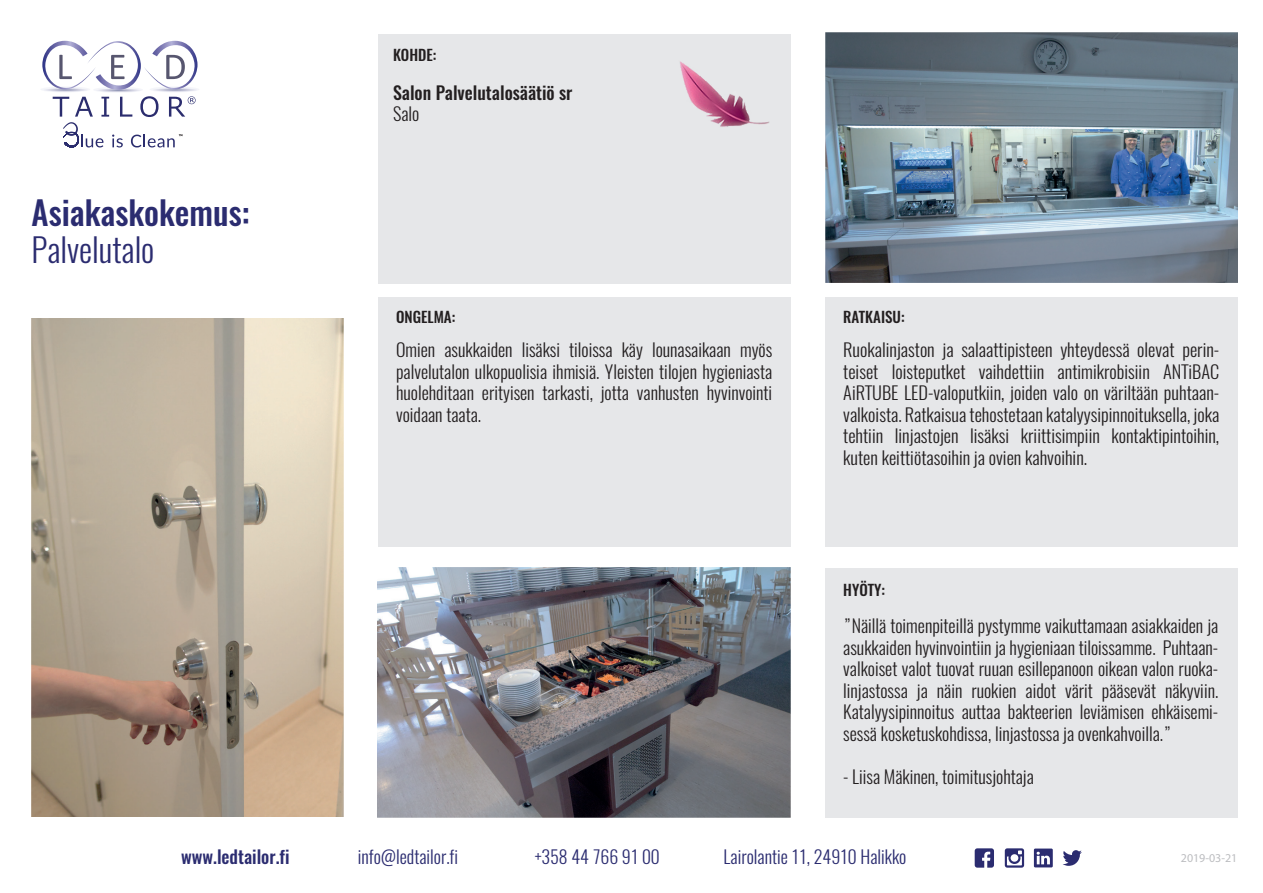
<style>
.page{position:relative;width:1263px;height:893px;background:#fff}
.page>*{position:absolute;margin:0;border:0;box-sizing:border-box;transform-origin:0 0}
.t1{font:500 32.85px "Oswald";color:#2b2c70}
.t2{font:300 32.85px "Oswald";color:#2b2c70}
.t3{font:300 18px/21.6px "Oswald";color:#231f20;text-align:justify}
.t4{font:300 18px "Oswald";color:#2b2c70}
.t5{font:500 18px "Oswald";color:#231f20}
.t6{font:500 18px "Oswald";color:#2b2c70}
.t7{font:500 15px "Oswald";color:#231f20}
.t8{font:12px "Myriad Pro";color:#bcbdc0}
.t9{font:5.4px "Lato";color:#231f20}
</style>
<div class="page">
<div style="left:378px;top:35px;width:412px;height:249px;background:#e6e7e9"></div>
<div style="left:378px;top:297px;width:412px;height:249px;background:#e6e7e9"></div>
<div style="left:825px;top:297px;width:412px;height:249px;background:#e6e7e9"></div>
<div style="left:825px;top:568px;width:412px;height:249px;background:#e6e7e9"></div>
<svg style="left:975px;top:848px;width:19px;height:20px"></svg>
<svg style="left:1063px;top:850px;width:19px;height:16px"></svg>
<svg style="left:1005px;top:848px;width:19px;height:20px"></svg>
<svg style="left:1034px;top:848px;width:19px;height:19px"></svg>
<img style="left:680px;top:61px;width:89px;height:66px">
<svg style="left:41px;top:41px;width:158px;height:106px"></svg>
<img style="left:31px;top:319px;width:312px;height:498px">
<img style="left:825px;top:32px;width:412px;height:250px">
<img style="left:378px;top:568px;width:412px;height:249px">
<p class="t7" style="left:393px;top:45px;width:45px">KOHDE:</p>
<p class="t9" style="left:179px;top:133px;width:6px">™</p>
<h1 class="t1" style="left:32px;top:190px;width:219px">Asiakaskokemus:</h1>
<h1 class="t2" style="left:32px;top:227px;width:124px">Palvelutalo</h1>
<p class="t5" style="left:393px;top:80px;width:181px">Salon Palvelutalosäätiö sr</p>
<p class="t3" style="left:393px;top:103px;width:28px">Salo</p>
<p class="t7" style="left:396px;top:307px;width:61px">ONGELMA:</p>
<p class="t7" style="left:843px;top:307px;width:63px">RATKAISU:</p>
<p class="t3" style="left:396px;top:339px;width:378px">Omien asukkaiden lisäksi tiloissa käy lounasaikaan myös palvelutalon ulkopuolisia ihmisiä. Yleisten tilojen hygieniasta huolehditaan erityisen tarkasti, jotta vanhusten hyvinvointi voidaan taata.</p>
<p class="t3" style="left:843px;top:339px;width:378px">Ruokalinjaston ja salaattipisteen yhteydessä olevat perin&shy;teiset loisteputket vaihdettiin antimikrobisiin ANTiBAC AiRTUBE LED-valoputkiin, joiden valo on väriltään puhtaan&shy;valkoista. Ratkaisua tehostetaan katalyysipinnoituksella, joka tehtiin linjastojen lisäksi kriittisimpiin kontaktipintoihin, kuten keittiötasoihin ja ovien kahvoihin.</p>
<p class="t7" style="left:843px;top:580px;width:43px">HYÖTY:</p>
<p class="t3" style="left:843px;top:615px;width:377px">”Näillä toimenpiteillä pystymme vaikuttamaan asiakkaiden ja asukkaiden hyvinvointiin ja hygieniaan tiloissamme. Puhtaan&shy;valkoiset valot tuovat ruuan esillepanoon oikean valon ruoka&shy;linjastossa ja näin ruokien aidot värit pääsevät näkyviin.<br>Katalyysipinnoitus auttaa bakteerien leviämisen ehkäisemi&shy;sessä kosketuskohdissa, linjastossa ja ovenkahvoilla.”</p>
<p class="t3" style="left:843px;top:766px;width:192px">- Liisa Mäkinen, toimitusjohtaja</p>
<p class="t6" style="left:181px;top:844px;width:110px">www.ledtailor.fi</p>
<p class="t4" style="left:358px;top:844px;width:102px">info@ledtailor.fi</p>
<p class="t4" style="left:535px;top:844px;width:127px">+358 44 766 91 00</p>
<p class="t4" style="left:724px;top:845px;width:184px">Lairolantie 11, 24910 Halikko</p>
<p class="t8" style="left:1181px;top:851px;width:58px">2019-03-21</p>
</div>
